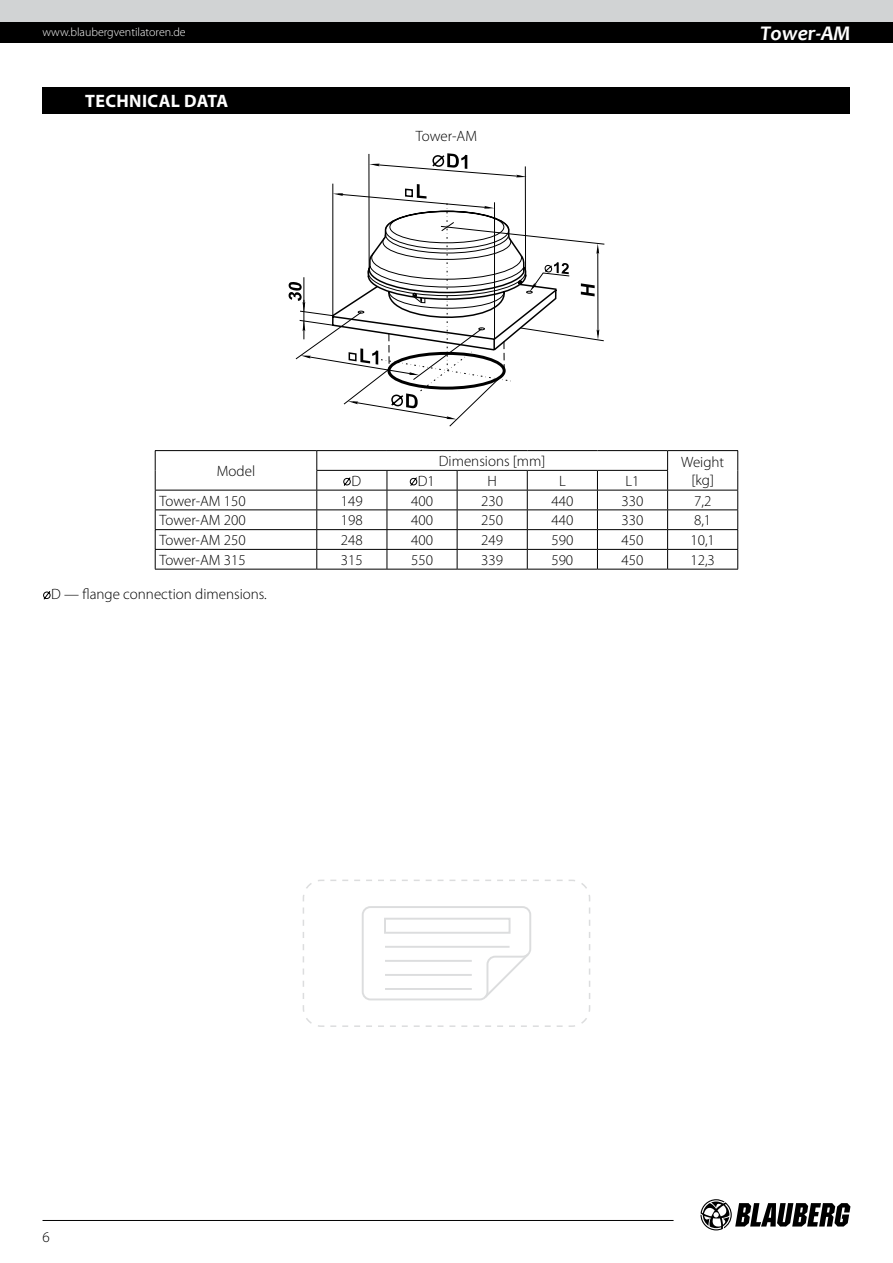
<style>
.page{position:relative;width:893px;height:1263px;background:#fff}
.page>*{position:absolute;margin:0;border:0;box-sizing:border-box;transform-origin:0 0}
.t1{font:italic 700 21px "Candara";color:#fff}
.t2{font:700 18px "Myriad Pro";letter-spacing:.02em;color:#fff}
.t3{font:300 15px "Myriad Pro";color:#000}
.t4{font:300 12px "Myriad Pro";color:#fff}
</style>
<div class="page">
<div style="left:0;top:21px;width:893px;height:22px;background:#000"></div>
<svg style="left:700px;top:1199px;width:150px;height:31px"></svg>
<hr style="left:43px;top:1220px;width:631px;height:1px;background:#000">
<div style="left:0;top:0;width:893px;height:21px;background:#d1d3d4"></div>
<svg style="left:289px;top:153px;width:315px;height:273px"></svg>
<svg style="left:155px;top:451px;width:1px;height:118px"></svg>
<svg style="left:316px;top:451px;width:1px;height:118px"></svg>
<svg style="left:387px;top:471px;width:1px;height:98px"></svg>
<svg style="left:457px;top:471px;width:1px;height:98px"></svg>
<svg style="left:527px;top:471px;width:1px;height:98px"></svg>
<svg style="left:597px;top:471px;width:1px;height:98px"></svg>
<svg style="left:667px;top:451px;width:1px;height:118px"></svg>
<svg style="left:737px;top:451px;width:1px;height:118px"></svg>
<hr style="left:155px;top:450px;width:162px;height:1px;background:#000">
<hr style="left:317px;top:450px;width:70px;height:1px;background:#000">
<hr style="left:387px;top:450px;width:70px;height:1px;background:#000">
<hr style="left:457px;top:450px;width:70px;height:1px;background:#000">
<hr style="left:527px;top:450px;width:70px;height:1px;background:#000">
<hr style="left:597px;top:450px;width:71px;height:1px;background:#000">
<hr style="left:668px;top:450px;width:70px;height:1px;background:#000">
<hr style="left:155px;top:490px;width:162px;height:1px;background:#000">
<hr style="left:316px;top:470px;width:71px;height:1px;background:#000">
<hr style="left:387px;top:470px;width:70px;height:1px;background:#000">
<hr style="left:457px;top:470px;width:70px;height:1px;background:#000">
<hr style="left:527px;top:470px;width:70px;height:1px;background:#000">
<hr style="left:597px;top:470px;width:71px;height:1px;background:#000">
<hr style="left:668px;top:490px;width:70px;height:1px;background:#000">
<hr style="left:317px;top:490px;width:70px;height:1px;background:#000">
<hr style="left:387px;top:490px;width:70px;height:1px;background:#000">
<hr style="left:457px;top:490px;width:70px;height:1px;background:#000">
<hr style="left:527px;top:490px;width:70px;height:1px;background:#000">
<hr style="left:597px;top:490px;width:71px;height:1px;background:#000">
<hr style="left:155px;top:509px;width:162px;height:1px;background:#000">
<hr style="left:317px;top:509px;width:70px;height:1px;background:#000">
<hr style="left:387px;top:509px;width:70px;height:1px;background:#000">
<hr style="left:457px;top:509px;width:70px;height:1px;background:#000">
<hr style="left:527px;top:509px;width:70px;height:1px;background:#000">
<hr style="left:597px;top:509px;width:71px;height:1px;background:#000">
<hr style="left:668px;top:509px;width:70px;height:1px;background:#000">
<hr style="left:155px;top:529px;width:162px;height:1px;background:#000">
<hr style="left:317px;top:529px;width:70px;height:1px;background:#000">
<hr style="left:387px;top:529px;width:70px;height:1px;background:#000">
<hr style="left:457px;top:529px;width:70px;height:1px;background:#000">
<hr style="left:527px;top:529px;width:70px;height:1px;background:#000">
<hr style="left:597px;top:529px;width:71px;height:1px;background:#000">
<hr style="left:668px;top:529px;width:70px;height:1px;background:#000">
<hr style="left:155px;top:549px;width:162px;height:1px;background:#000">
<hr style="left:317px;top:549px;width:70px;height:1px;background:#000">
<hr style="left:387px;top:549px;width:70px;height:1px;background:#000">
<hr style="left:457px;top:549px;width:70px;height:1px;background:#000">
<hr style="left:527px;top:549px;width:70px;height:1px;background:#000">
<hr style="left:597px;top:549px;width:71px;height:1px;background:#000">
<hr style="left:668px;top:549px;width:70px;height:1px;background:#000">
<hr style="left:155px;top:569px;width:162px;height:1px;background:#000">
<hr style="left:317px;top:569px;width:70px;height:1px;background:#000">
<hr style="left:387px;top:569px;width:70px;height:1px;background:#000">
<hr style="left:457px;top:569px;width:70px;height:1px;background:#000">
<hr style="left:527px;top:569px;width:70px;height:1px;background:#000">
<hr style="left:597px;top:569px;width:71px;height:1px;background:#000">
<hr style="left:668px;top:569px;width:70px;height:1px;background:#000">
<svg style="left:343px;top:477px;width:8px;height:9px"></svg>
<svg style="left:410px;top:477px;width:7px;height:9px"></svg>
<svg style="left:43px;top:591px;width:7px;height:8px"></svg>
<div style="left:43px;top:87px;width:807px;height:27px;background:#000"></div>
<svg style="left:302px;top:879px;width:289px;height:148px"></svg>
<p class="t4" style="left:43px;top:26px;width:145px">www.blaubergventilatoren.de</p>
<h1 class="t1" style="left:760px;top:20px;width:92px">Tower-AM</h1>
<p class="t2" style="left:85px;top:89px;width:144px">TECHNICAL DATA</p>
<p class="t3" style="left:416px;top:128px;width:63px">Tower-AM</p>
<p class="t3" style="left:217px;top:463px;width:40px">Model</p>
<p class="t3" style="left:439px;top:453px;width:108px">Dimensions [mm]</p>
<p class="t3" style="left:681px;top:454px;width:45px">Weight</p>
<p class="t3" style="left:351px;top:473px;width:11px">D</p>
<p class="t3" style="left:418px;top:473px;width:19px">D1</p>
<p class="t3" style="left:487px;top:473px;width:11px">H</p>
<p class="t3" style="left:559px;top:473px;width:8px">L</p>
<p class="t3" style="left:625px;top:473px;width:16px">L1</p>
<p class="t3" style="left:691px;top:472px;width:24px">[kg]</p>
<p class="t3" style="left:159px;top:492px;width:88px">Tower-AM 150</p>
<p class="t3" style="left:341px;top:492px;width:23px">149</p>
<p class="t3" style="left:411px;top:492px;width:23px">400</p>
<p class="t3" style="left:481px;top:492px;width:23px">230</p>
<p class="t3" style="left:551px;top:492px;width:23px">440</p>
<p class="t3" style="left:622px;top:492px;width:23px">330</p>
<p class="t3" style="left:694px;top:492px;width:19px">7,2</p>
<p class="t3" style="left:159px;top:512px;width:88px">Tower-AM 200</p>
<p class="t3" style="left:341px;top:512px;width:23px">198</p>
<p class="t3" style="left:411px;top:512px;width:23px">400</p>
<p class="t3" style="left:481px;top:512px;width:23px">250</p>
<p class="t3" style="left:551px;top:512px;width:23px">440</p>
<p class="t3" style="left:621px;top:512px;width:23px">330</p>
<p class="t3" style="left:694px;top:512px;width:19px">8,1</p>
<p class="t3" style="left:159px;top:532px;width:88px">Tower-AM 250</p>
<p class="t3" style="left:341px;top:532px;width:23px">248</p>
<p class="t3" style="left:411px;top:532px;width:23px">400</p>
<p class="t3" style="left:481px;top:532px;width:23px">249</p>
<p class="t3" style="left:551px;top:532px;width:23px">590</p>
<p class="t3" style="left:621px;top:532px;width:23px">450</p>
<p class="t3" style="left:690px;top:532px;width:26px">10,1</p>
<p class="t3" style="left:159px;top:552px;width:88px">Tower-AM 315</p>
<p class="t3" style="left:341px;top:552px;width:23px">315</p>
<p class="t3" style="left:411px;top:552px;width:23px">550</p>
<p class="t3" style="left:481px;top:552px;width:23px">339</p>
<p class="t3" style="left:551px;top:552px;width:23px">590</p>
<p class="t3" style="left:621px;top:552px;width:23px">450</p>
<p class="t3" style="left:690px;top:552px;width:26px">12,3</p>
<p class="t3" style="left:51px;top:586px;width:217px">D — flange connection dimensions.</p>
<p class="t3" style="left:43px;top:1228px;width:9px">6</p>
</div>
